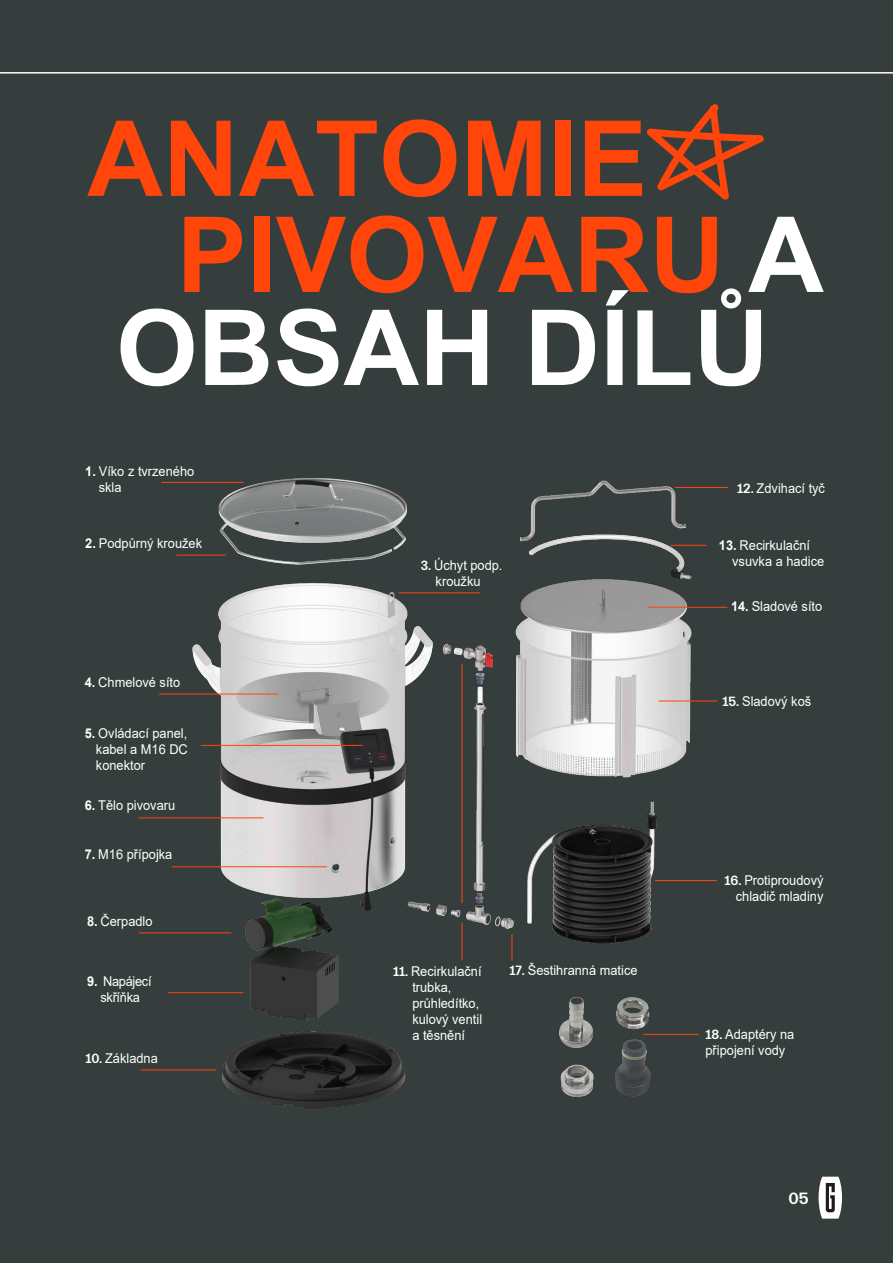
<style>
.page{position:relative;width:893px;height:1263px;background:#363d3d}
.page>*{position:absolute;margin:0;border:0;box-sizing:border-box;transform-origin:0 0}
.t1{font:700 105px "Arial";color:#ff450a}
.t2{font:700 105px "Arial";color:#fff}
.t3{font:700 16.5px "Everett";color:#fff}
.t4{font:13.5px/16px "Arial";color:#fff;scale:.95 1}
.t5{font:13.5px/16.2px "Arial";letter-spacing:-.025em;color:#fff;text-align:center;scale:.95 1}
.s1{color:#fff}
.s2{font-weight:700}
.s3{font-family:"Everett";font-weight:700}
</style>
<div class="page">
<svg style="left:819px;top:1177px;width:23px;height:41px"></svg>
<img style="left:138px;top:478px;width:591px;height:630px">
<hr style="left:161px;top:482px;width:82px;height:1px;background:#ff450a">
<hr style="left:675px;top:487px;width:53px;height:1px;background:#ff450a">
<hr style="left:658px;top:700px;width:59px;height:1px;background:#ff450a">
<hr style="left:671px;top:545px;width:35px;height:1px;background:#ff450a">
<hr style="left:176px;top:555px;width:50px;height:1px;background:#ff450a">
<hr style="left:141px;top:1069px;width:75px;height:1px;background:#ff450a">
<hr style="left:159px;top:693px;width:120px;height:1px;background:#ff450a">
<hr style="left:139px;top:932px;width:92px;height:1px;background:#ff450a">
<hr style="left:201px;top:745px;width:161px;height:1px;background:#ff450a">
<hr style="left:138px;top:817px;width:125px;height:1px;background:#ff450a">
<hr style="left:172px;top:866px;width:155px;height:1px;background:#ff450a">
<hr style="left:168px;top:992px;width:75px;height:1px;background:#ff450a">
<hr style="left:399px;top:592px;width:81px;height:1px;background:#ff450a">
<hr style="left:648px;top:607px;width:79px;height:1px;background:#ff450a">
<hr style="left:655px;top:880px;width:62px;height:1px;background:#ff450a">
<img style="left:614px;top:995px;width:39px;height:37px">
<img style="left:551px;top:988px;width:52px;height:60px">
<img style="left:609px;top:1032px;width:51px;height:73px">
<img style="left:558px;top:1061px;width:39px;height:38px">
<hr style="left:643px;top:1034px;width:56px;height:1px;background:#ff450a">
<hr style="left:462px;top:923px;width:1px;height:37px;background:#ff450a">
<svg style="left:511px;top:934px;width:1px;height:26px"></svg>
<hr style="left:462px;top:664px;width:1px;height:239px;background:#ff450a">
<hr style="left:0;top:72px;width:893px;height:2px;background:#fff">
<svg style="left:646px;top:104px;width:118px;height:96px"></svg>
<h1 class="t1" style="left:87px;top:85px;width:561px">ANATOMIE</h1>
<h1 class="t1" style="left:177px;top:181px;width:649px">PIVOVARU <span class="s1">A</span></h1>
<h1 class="t2" style="left:116px;top:274px;width:655px">OBSAH DÍLŮ</h1>
<p class="t4" style="left:99px;top:463px;width:102px;text-indent:-14px"><span class="s2">1.</span> Víko z tvrzeného skla</p>
<p class="t4" style="left:85px;top:535px;width:125px"><span class="s2">2.</span> Podpůrný kroužek</p>
<p class="t4" style="left:85px;top:674px;width:102px"><span class="s2">4.</span> Chmelové síto</p>
<p class="t4" style="left:96px;top:725px;width:98px;text-align:justify;text-indent:-11px"><span class="s2">5.</span> Ovládací panel, kabel a M16 DC konektor</p>
<p class="t4" style="left:85px;top:797px;width:97px"><span class="s2">6.</span> Tělo pivovaru</p>
<p class="t4" style="left:85px;top:846px;width:94px"><span class="s2">7.</span> M16 přípojka</p>
<p class="t4" style="left:87px;top:913px;width:70px"><span class="s2">8.</span> Čerpadlo</p>
<p class="t5" style="left:87px;top:973px;width:69px"><span class="s2">9.</span> Napájecí skříňka</p>
<p class="t4" style="left:86px;top:1050px;width:78px"><span class="s3">10.</span> Základna</p>
<p class="t4" style="left:421px;top:557px;width:88px;text-align:center"><span class="s3">3.</span> Úchyt podp. kroužku</p>
<p class="t4" style="left:412px;top:963px;width:75px;text-indent:-19px"><span class="s3">11.</span> Recirkulační trubka, průhledítko, kulový ventil a těsnění</p>
<p class="t4" style="left:509px;top:963px;width:136px"><span class="s3">17.</span> Šestihranná matice</p>
<p class="t4" style="left:737px;top:480px;width:94px"><span class="s3">12.</span> Zdvihací tyč</p>
<p class="t4" style="left:732px;top:537px;width:98px;text-indent:-13px"><span class="s2">13.</span> Recirkulační vsuvka a hadice</p>
<p class="t4" style="left:731px;top:598px;width:98px"><span class="s2">14.</span> Sladové síto</p>
<p class="t4" style="left:722px;top:693px;width:95px"><span class="s3">15.</span> Sladový koš</p>
<p class="t4" style="left:724px;top:873px;width:106px;text-align:right"><span class="s3">16.</span> Protiproudový chladič mladiny</p>
<p class="t4" style="left:705px;top:1026px;width:95px"><span class="s3">18.</span> Adaptéry na připojení vody</p>
<p class="t3" style="left:788px;top:1189px;width:22px">05</p>
</div>
